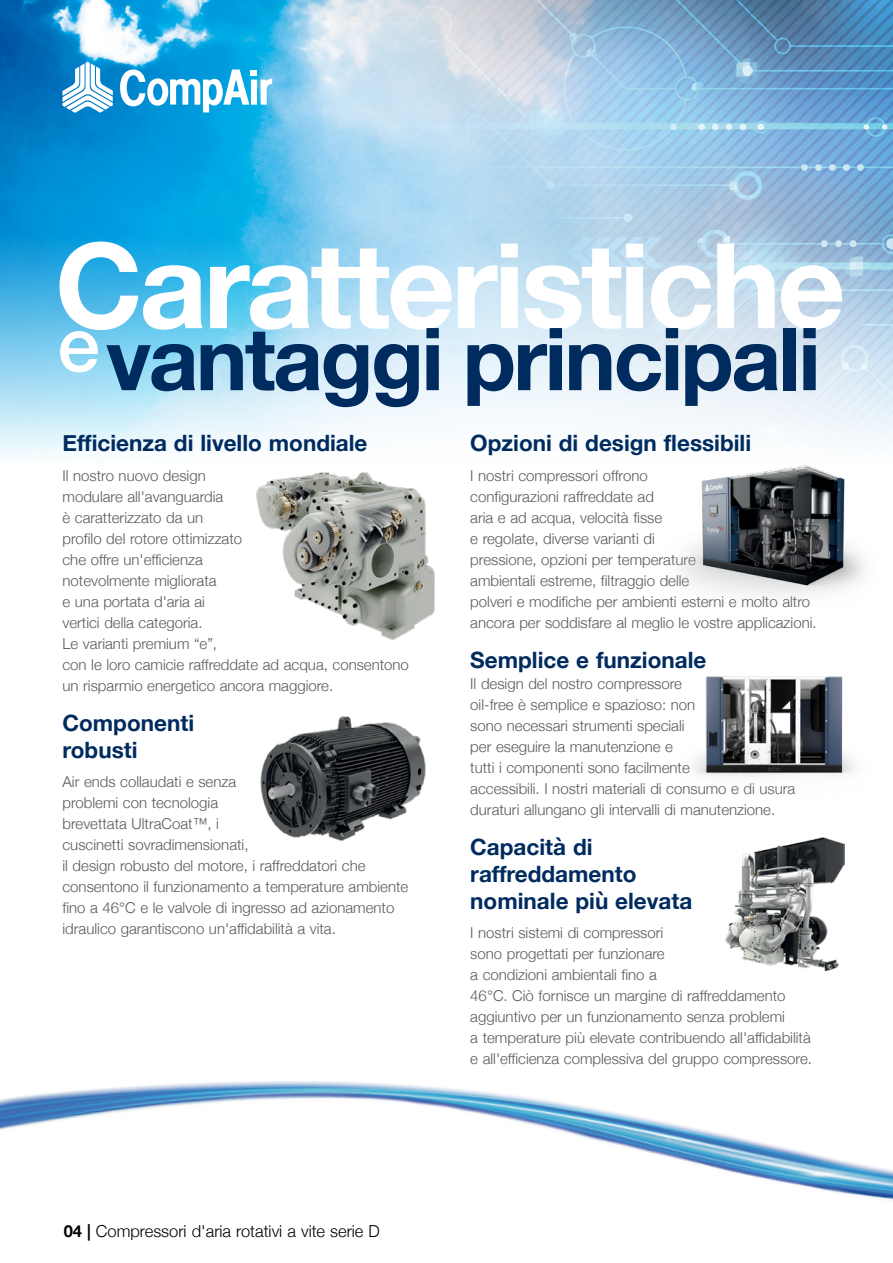
<style>
.page{position:relative;width:893px;height:1263px;background:#fff}
.page>*{position:absolute;margin:0;border:0;box-sizing:border-box;transform-origin:0 0}
.t1{font:700 118.5px "Helvetica Neue";letter-spacing:-.03em;color:#fff}
.t2{font:700 87px "Helvetica Neue";letter-spacing:-.03em;color:#002b5f}
.t3{font:700 22.5px/27px "Helvetica Neue";color:#002b5f}
.t4{font:300 16.5px "Helvetica Neue";color:#000}
.t5{font:300 15px/21px "Helvetica Neue";color:#58595b}
.s1{font-weight:700}
</style>
<div class="page">
<img style="left:0;top:0;width:893px;height:454px">
<img style="left:0;top:1081px;width:893px;height:120px">
<svg style="left:120px;top:69px;width:152px;height:43px"></svg>
<svg style="left:63px;top:62px;width:50px;height:51px"></svg>
<img style="left:256px;top:472px;width:179px;height:168px">
<img style="left:260px;top:716px;width:166px;height:124px">
<img style="left:725px;top:837px;width:119px;height:133px">
<img style="left:659px;top:446px;width:228px;height:150px">
<img style="left:694px;top:676px;width:160px;height:101px">
<h1 class="t1" style="left:55px;top:193px;width:792px">Caratteristiche</h1>
<h2 class="t2" style="left:57px;top:291px;width:765px"><sup>e</sup>vantaggi principali</h2>
<h3 class="t3" style="left:63px;top:430px;width:306px">Efficienza di livello mondiale</h3>
<p class="t5" style="left:63px;top:464px;width:348px">Il nostro nuovo design<br>modulare all'avanguardia<br>è caratterizzato da un<br>profilo del rotore ottimizzato<br>che offre un'efficienza<br>notevolmente migliorata<br>e una portata d'aria ai<br>vertici della categoria.<br>Le varianti premium “e”,<br>con le loro camicie raffreddate ad acqua, consentono un risparmio energetico ancora maggiore.</p>
<h3 class="t3" style="left:63px;top:710px;width:133px">Componenti robusti</h3>
<p class="t5" style="left:63px;top:770px;width:347px">Air ends collaudati e senza<br>problemi con tecnologia<br>brevettata UltraCoat™, i<br>cuscinetti sovradimensionati,<br>il design robusto del motore, i raffreddatori che consentono il funzionamento a temperature ambiente fino a 46°C e le valvole di ingresso ad azionamento idraulico garantiscono un'affidabilità a vita.</p>
<h3 class="t3" style="left:470px;top:430px;width:282px">Opzioni di design flessibili</h3>
<p class="t5" style="left:470px;top:464px;width:348px">I nostri compressori offrono<br>configurazioni raffreddate ad<br>aria e ad acqua, velocità fisse<br>e regolate, diverse varianti di<br>pressione, opzioni per temperature<br>ambientali estreme, filtraggio delle<br>polveri e modifiche per ambienti esterni e molto altro ancora per soddisfare al meglio le vostre applicazioni.</p>
<h3 class="t3" style="left:470px;top:647px;width:238px">Semplice e funzionale</h3>
<p class="t5" style="left:470px;top:672px;width:327px">Il design del nostro compressore<br>oil-free è semplice e spazioso: non<br>sono necessari strumenti speciali<br>per eseguire la manutenzione e<br>tutti i componenti sono facilmente<br>accessibili. I nostri materiali di consumo e di usura duraturi allungano gli intervalli di manutenzione.</p>
<h3 class="t3" style="left:470px;top:833px;width:224px">Capacità di raffreddamento nominale più elevata</h3>
<p class="t5" style="left:470px;top:921px;width:343px">I nostri sistemi di compressori<br>sono progettati per funzionare<br>a condizioni ambientali fino a<br>46°C. Ciò fornisce un margine di raffreddamento aggiuntivo per un funzionamento senza problemi<br>a temperature più elevate contribuendo all'affidabilità e all'efficienza complessiva del gruppo compressore.</p>
<p class="t4" style="left:64px;top:1217px;width:318px"><span class="s1">04 |</span> Compressori d'aria rotativi a vite serie D</p>
</div>
